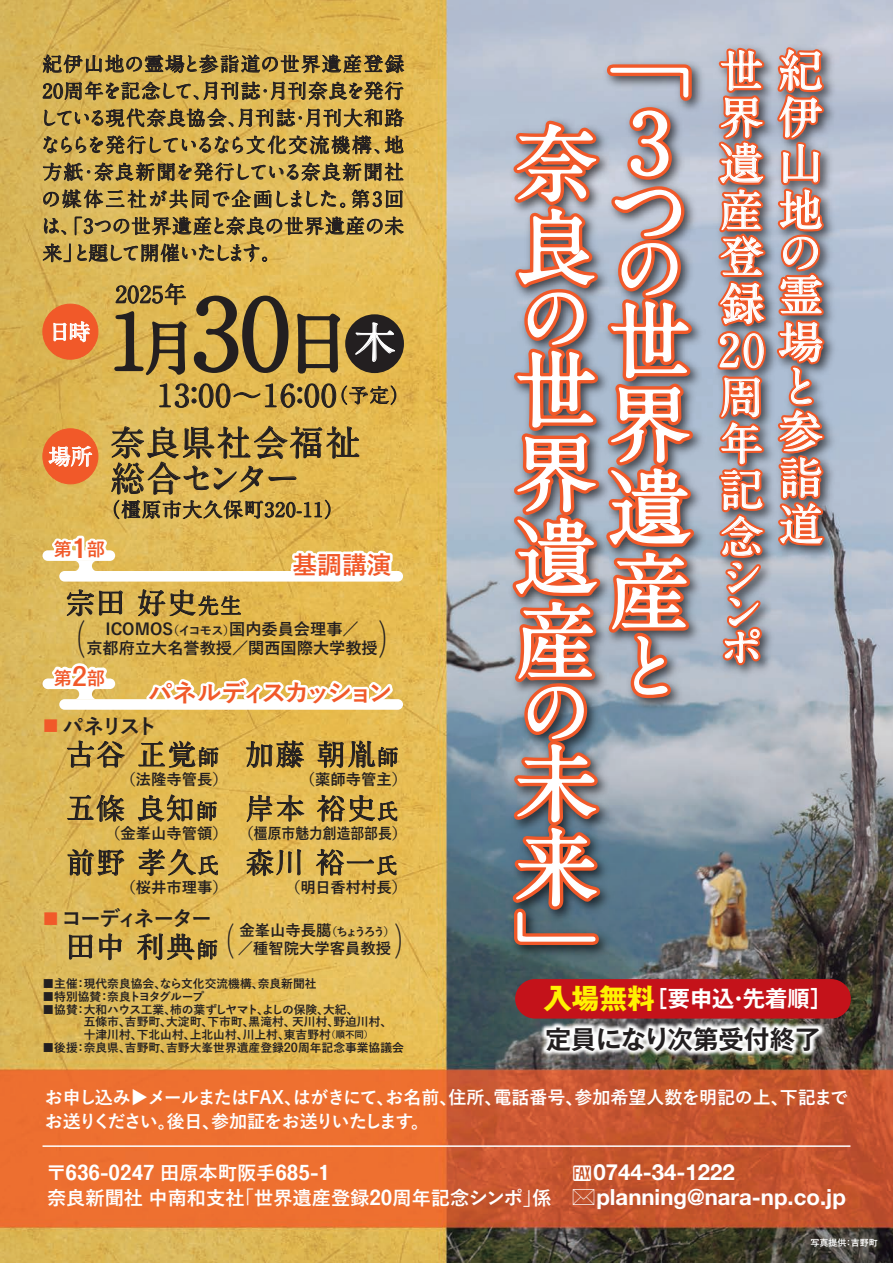
<style>
.page{position:relative;width:893px;height:1263px;background:#fff}
.page>*{position:absolute;margin:0;border:0;box-sizing:border-box;transform-origin:0 0}
.t1{font:700 98.1px "A1 Mincho Std";color:#231f20}
.t2{font:700 84px/84px "A1 Mincho Std";color:#fff;text-align:justify}
.t3{font:700 71.4px "A1 Mincho Std";color:#fff}
.t4{font:700 44.4px/46.7px "A1 Mincho Std";color:#fff}
.t5{font:700 42.75px "A1 Mincho Std";color:#fff}
.t6{font:700 39.3px "Yu Go Pr 6 N";color:#231f20;scale:.5 1}
.t7{font:700 36.75px "Yu Go Pr 6 N";color:#231f20;scale:.5 1}
.t8{font:700 34.5px/36px "A1 Mincho Std";letter-spacing:.02em;color:#231f20}
.t9{font:700 30.75px "A1 Mincho Std";letter-spacing:.05em;color:#231f20}
.t10{font:700 28.65px "A1 Mincho Std";letter-spacing:.05em;color:#231f20}
.t11{font:700 25.5px "Gothic MB101 Pr 6 De";color:#231f20}
.t12{font:700 24.75px "Yu Go Pr 6 N";letter-spacing:-.135em;color:#f15929}
.t13{font:700 24.75px "Yu Go Pr 6 N";letter-spacing:-.075em;color:#f15929}
.t14{font:700 22.95px "A1 Mincho Std";letter-spacing:.03em;color:#231f20}
.t15{font:700 22.35px "Gothic MB101 Pr 6 De";color:#fff}
.t16{font:700 22.2px/24.8px "Helvetica Neue";color:#fff}
.t17{font:700 22.05px "A1 Mincho Std";color:#fff}
.t18{font:700 20.85px "Yu Go Pr 6 N";letter-spacing:-.09em;color:#231f20}
.t19{font:700 20.85px "Yu Go Pr 6 N";letter-spacing:-.11em;color:#231f20}
.t20{font:700 19.5px/27px "A1 Mincho Std";letter-spacing:.05em;color:#231f20;text-align:justify}
.t21{font:700 19.2px "Yu Go Pr 6 N";color:#fff}
.t22{font:700 19.2px "Gothic MB101 Pr 6 De";color:#fff;scale:1.2 1}
.t23{font:700 18.3px "Yu Go Pr 6 N";color:#f15929}
.t24{font:700 18px/24px "Yu Go Pr 6 N";letter-spacing:-.03em;color:#fff}
.t25{font:700 16.2px "Yu Go Pr 6 N";color:#231f20}
.t26{font:700 15.3px "Yu Go Pr 6 N";color:#231f20}
.t27{font:700 11.7px/12.8px "Yu Go Pr 6 N";color:#231f20}
.t28{font:700 11.7px "Yu Go Pr 6 N";letter-spacing:-.07em;color:#231f20}
.t29{font:700 11.55px "Yu Go Pr 6 N";letter-spacing:-.18em;color:#231f20}
.t30{font:700 9px "Yu Go Pr 6 N";color:#fff}
.s1{font-size:77.25px}
.s2{font-size:57.3px}
.s3{font-size:72.6px}
.s4{font-size:19.5px}
.s5{font-family:"Gothic MB101 Pr 6";font-weight:500;font-size:24.75px}
.s6{font-size:21.45px}
.s7{font-size:12.15px}
.s8{font-size:16.65px;color:#f15929}
.s9{font-size:15.3px}
.s10{font-size:9.45px}
.s11{font-family:"Gothic MB101 Pr 6";font-weight:500}
.s12{font-family:"Gothic MB101 Pr 6";font-size:27.9px;color:#fff101}
.s13{font-family:"Yu Go Pr 6 N"}
.s14{font-family:"Gothic MB101 Pr 6 De"}
</style>
<div class="page">
<img style="left:0;top:0;width:893px;height:1263px">
<img style="left:488px;top:969px;width:390px;height:146px">
<img style="left:501px;top:35px;width:342px;height:947px">
<svg style="left:507px;top:60px;width:191px;height:889px;background:#b4908b"></svg>
<svg style="left:713px;top:0;width:116px;height:668px;background:#c09a95"></svg>
<hr style="left:43px;top:1145px;width:807px;height:2px;background:#fff">
<svg style="left:67px;top:793px;width:57px;height:42px;background:#b9994a"></svg>
<svg style="left:138px;top:792px;width:79px;height:29px;background:#ad9046"></svg>
<svg style="left:67px;top:849px;width:57px;height:43px;background:#b69647"></svg>
<svg style="left:138px;top:843px;width:80px;height:33px;background:#bc9b49"></svg>
<svg style="left:247px;top:795px;width:57px;height:27px;background:#b19347"></svg>
<svg style="left:317px;top:795px;width:80px;height:27px;background:#b09145"></svg>
<svg style="left:246px;top:846px;width:55px;height:34px;background:#b7984b"></svg>
<svg style="left:316px;top:849px;width:81px;height:27px;background:#be9d4b"></svg>
<svg style="left:43px;top:48px;width:361px;height:720px;background:#caa857"></svg>
<svg style="left:69px;top:934px;width:24px;height:42px"></svg>
<svg style="left:99px;top:933px;width:23px;height:27px"></svg>
<svg style="left:137px;top:923px;width:80px;height:37px;background:#b79849"></svg>
<svg style="left:573px;top:1165px;width:18px;height:16px"></svg>
<svg style="left:573px;top:1189px;width:21px;height:16px"></svg>
<p class="t20" style="left:39px;top:48px;width:367px">紀伊山地の霊場と参詣道の世界遺産登録20周年を記念して、月刊誌・月刊奈良を発行している現代奈良協会、月刊誌・月刊大和路なららを発行しているなら文化交流機構、地方紙・奈良新聞を発行している奈良新聞社の媒体三社が共同で企画しました。第3回は、「3つの世界遺産と奈良の世界遺産の未来」と題して開催いたします。</p>
<p class="t14" style="left:115px;top:276px;width:73px">2025年</p>
<h1 class="t1" style="left:110px;top:253px;width:246px"><span class="s1">1</span><span class="s2">月</span>30<span class="s3">日</span></h1>
<p class="t17" style="left:49px;top:314px;width:43px">日時</p>
<h3 class="t5" style="left:353px;top:308px;width:44px">木</h3>
<p class="t17" style="left:48px;top:439px;width:46px">場所</p>
<h3 class="t9" style="left:157px;top:370px;width:254px">13：00～16：00<span class="s4">（予定）</span></h3>
<h3 class="t8" style="left:110px;top:420px;width:251px">奈良県社会福祉総合センター</h3>
<p class="t20" style="left:101px;top:493px;width:244px">（橿原市大久保町320-11）</p>
<p class="t23" style="left:54px;top:539px;width:53px">第<span class="s5">1</span>部</p>
<h3 class="t10" style="left:66px;top:580px;width:177px">宗田 好史<span class="s6">先生</span></h3>
<p class="t13" style="left:292px;top:551px;width:101px">基調講演</p>
<h3 class="t6" style="left:66px;top:618px;width:41px">（</h3>
<h3 class="t6" style="left:379px;top:618px;width:41px">）</h3>
<p class="t25" style="left:105px;top:620px;width:255px">ICOMOS<span class="s7">（イコモス）</span>国内委員会理事／</p>
<p class="t25" style="left:86px;top:639px;width:293px">京都府立大名誉教授／関西国際大学教授</p>
<p class="t23" style="left:54px;top:668px;width:53px">第<span class="s5">2</span>部</p>
<p class="t12" style="left:148px;top:679px;width:247px">パネルディスカッション</p>
<p class="t19" style="left:43px;top:714px;width:116px"><span class="s8">■</span> パネリスト</p>
<h3 class="t10" style="left:66px;top:731px;width:154px">古谷 正覚<span class="s6">師</span></h3>
<p class="t26" style="left:121px;top:771px;width:109px">（法隆寺管長）</p>
<h3 class="t10" style="left:66px;top:785px;width:153px">五條 良知<span class="s6">師</span></h3>
<p class="t26" style="left:105px;top:825px;width:124px">（金峯山寺管領）</p>
<h3 class="t10" style="left:66px;top:839px;width:154px">前野 孝久<span class="s6">氏</span></h3>
<p class="t26" style="left:121px;top:879px;width:109px">（桜井市理事）</p>
<p class="t18" style="left:43px;top:907px;width:171px"><span class="s8">■</span> コーディネーター</p>
<h3 class="t10" style="left:66px;top:924px;width:153px">田中 利典<span class="s6">師</span></h3>
<h3 class="t10" style="left:246px;top:731px;width:154px">加藤 朝胤<span class="s6">師</span></h3>
<p class="t26" style="left:300px;top:771px;width:109px">（薬師寺管主）</p>
<h3 class="t10" style="left:246px;top:785px;width:154px">岸本 裕史<span class="s6">氏</span></h3>
<p class="t26" style="left:239px;top:825px;width:170px">（橿原市魅力創造部部長）</p>
<h3 class="t10" style="left:246px;top:839px;width:154px">森川 裕一<span class="s6">氏</span></h3>
<p class="t26" style="left:285px;top:879px;width:124px">（明日香村村長）</p>
<p class="t29" style="left:239px;top:925px;width:157px"><span class="s9">金峯山寺長臈</span>（ちょうろう）</p>
<h3 class="t7" style="left:216px;top:921px;width:38px">（</h3>
<h3 class="t7" style="left:395px;top:921px;width:38px">）</h3>
<p class="t26" style="left:238px;top:940px;width:155px">／種智院大学客員教授</p>
<p class="t27" style="left:43px;top:977px;width:276px">■主催：現代奈良協会、なら文化交流機構、奈良新聞社</p>
<p class="t28" style="left:43px;top:990px;width:163px">■特別協賛：奈良トヨタグループ</p>
<p class="t27" style="left:84px;top:1003px;width:310px;text-indent:-41px">■協賛：大和ハウス工業、柿の葉ずしヤマト、よしの保険、大紀、<br>五條市、吉野町、大淀町、下市町、黒滝村、天川村、野迫川村、十津川村、下北山村、上北山村、川上村、東吉野村<span class="s10">（順不同）</span></p>
<p class="t27" style="left:43px;top:1041px;width:363px">■後援：奈良県、吉野町、吉野大峯世界遺産登録<span class="s11">20</span>周年記念事業協議会</p>
<h2 class="t2" style="left:514px;top:110px;width:83px">奈良</h2>
<h3 class="t3" style="left:520px;top:260px;width:64px">の</h3>
<h2 class="t2" style="left:514px;top:336px;width:84px">世界遺産</h2>
<h3 class="t3" style="left:520px;top:654px;width:64px">の</h3>
<h2 class="t2" style="left:514px;top:730px;width:84px">未来」</h2>
<h2 class="t2" style="left:608px;top:5px;width:81px">「<br>3</h2>
<h2 class="t2" style="left:608px;top:158px;width:74px">つ</h2>
<h3 class="t3" style="left:614px;top:210px;width:64px">の</h3>
<h2 class="t2" style="left:608px;top:286px;width:84px">世界遺産</h2>
<h3 class="t3" style="left:614px;top:609px;width:54px">と</h3>
<h3 class="t4" style="left:719px;top:41px;width:104px">世紀界伊遺山産地登<br>録</h3>
<h3 class="t4" style="left:778px;top:225px;width:44px;line-height:42.9px">の霊</h3>
<h3 class="t4" style="left:778px;top:313px;width:45px;line-height:45.6px">場と参詣道</h3>
<h3 class="t4" style="left:718px;top:321px;width:48px;text-align:justify">20周年記念</h3>
<h3 class="t4" style="left:719px;top:553px;width:41px;line-height:35.2px;text-align:justify">シンポ</h3>
<p class="t15" style="left:544px;top:980px;width:290px"><span class="s12">入場無料</span>［要申込・先着順］</p>
<h3 class="t11" style="left:545px;top:1018px;width:277px">定員になり次第受付終了</h3>
<p class="t24" style="left:45px;top:1086px;width:805px">お申し込み▶メールまたはFAX、はがきにて、お名前、住所、電話番号、参加希望人数を明記の上、下記までお送りください。後日、参加証をお送りいたします。</p>
<p class="t22" style="left:47px;top:1156px;width:238px"><span class="s13">〒</span>636-0247 <span class="s13">田原本町阪手</span>685-1</p>
<p class="t21" style="left:47px;top:1187px;width:506px">奈良新聞社 中南和支社「世界遺産登録<span class="s14">20</span>周年記念シンポ」係</p>
<p class="t16" style="left:593px;top:1160px;width:254px">0744-34-1222 planning@nara-np.co.jp</p>
<p class="t30" style="left:810px;top:1237px;width:69px">写真提供：吉野町</p>
</div>
